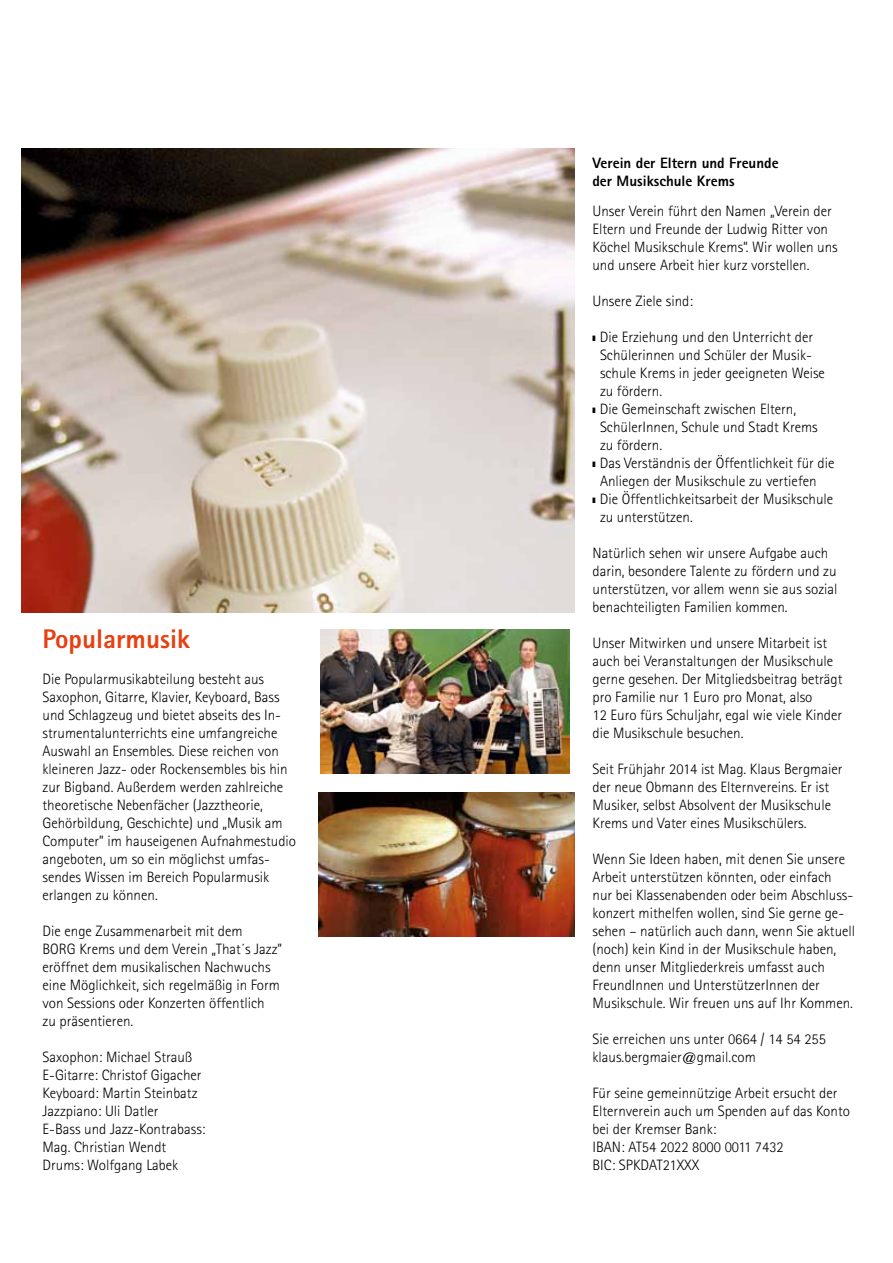
<style>
.page{position:relative;width:893px;height:1263px;background:#fff}
.page>*{position:absolute;margin:0;border:0;box-sizing:border-box;transform-origin:0 0}
.t1{font:800 27px "Rotis Sans Serif";color:#e74010}
.t2{font:300 15px/18px "Rotis Sans Serif";color:#000}
.t3{font:800 15px/18px "Rotis Sans Serif";color:#000}
</style>
<div class="page">
<img style="left:21px;top:149px;width:553px;height:463px">
<img style="left:321px;top:629px;width:248px;height:145px">
<img style="left:319px;top:792px;width:255px;height:145px">
<h1 class="t1" style="left:43px;top:622px;width:149px">Popularmusik</h1>
<p class="t2" style="left:43px;top:670px;width:255px">Die Popularmusikabteilung besteht aus Saxophon, Gitarre, Klavier, Keyboard, Bass und Schlagzeug und bietet abseits des In&shy;strumentalunterrichts eine umfangreiche Auswahl an Ensembles. Diese reichen von kleineren Jazz- oder Rockensembles bis hin zur Bigband. Außerdem werden zahlreiche theoretische Nebenfächer (Jazztheorie, Gehörbildung, Geschichte) und „Musik am Computer” im hauseigenen Aufnahmestudio angeboten, um so ein möglichst umfas&shy;sendes Wissen im Bereich Popularmusik erlangen zu können.</p>
<p class="t2" style="left:43px;top:922px;width:241px">Die enge Zusammenarbeit mit dem<br>BORG Krems und dem Verein „That´s Jazz” eröffnet dem musikalischen Nachwuchs eine Möglichkeit, sich regelmäßig in Form von Sessions oder Konzerten öffentlich<br>zu präsentieren.</p>
<p class="t2" style="left:43px;top:1048px;width:165px">Saxophon: Michael Strauß<br>E-Gitarre: Christof Gigacher<br>Keyboard: Martin Steinbatz<br>Jazzpiano: Uli Datler<br>E-Bass und Jazz-Kontrabass:<br>Mag. Christian Wendt<br>Drums: Wolfgang Labek</p>
<p class="t3" style="left:592px;top:154px;width:188px">Verein der Eltern und Freunde der Musikschule Krems</p>
<p class="t2" style="left:592px;top:202px;width:247px">Unser Verein führt den Namen „Verein der Eltern und Freunde der Ludwig Ritter von Köchel Musikschule Krems“. Wir wollen uns und unsere Arbeit hier kurz vorstellen.</p>
<p class="t2" style="left:592px;top:292px;width:102px">Unsere Ziele sind:</p>
<p class="t2" style="left:600px;top:328px;width:236px">Die Erziehung und den Unterricht der<br>Schülerinnen und Schüler der Musik&shy;schule Krems in jeder geeigneten Weise zu fördern.<br>Die Gemeinschaft zwischen Eltern,<br>SchülerInnen, Schule und Stadt Krems zu fördern.<br>Das Verständnis der Öffentlichkeit für die<br>Anliegen der Musikschule zu vertiefen<br>Die Öffentlichkeitsarbeit der Musikschule zu unterstützen.</p>
<p class="t2" style="left:592px;top:544px;width:246px">Natürlich sehen wir unsere Aufgabe auch darin, besondere Talente zu fördern und zu unterstützen, vor allem wenn sie aus sozial benachteiligten Familien kommen.</p>
<p class="t2" style="left:592px;top:634px;width:251px">Unser Mitwirken und unsere Mitarbeit ist auch bei Veranstaltungen der Musikschule gerne gesehen. Der Mitgliedsbeitrag beträgt pro Familie nur 1 Euro pro Monat, also<br>12 Euro fürs Schuljahr, egal wie viele Kinder die Musikschule besuchen.</p>
<p class="t2" style="left:592px;top:760px;width:251px">Seit Frühjahr 2014 ist Mag. Klaus Bergmaier der neue Obmann des Elternvereins. Er ist Musiker, selbst Absolvent der Musikschule Krems und Vater eines Musikschülers.</p>
<p class="t2" style="left:592px;top:850px;width:264px">Wenn Sie Ideen haben, mit denen Sie unsere Arbeit unterstützen könnten, oder einfach<br>nur bei Klassenabenden oder beim Abschluss&shy;konzert mithelfen wollen, sind Sie gerne ge&shy;sehen – natürlich auch dann, wenn Sie aktuell (noch) kein Kind in der Musikschule haben, denn unser Mitgliederkreis umfasst auch FreundInnen und UnterstützerInnen der Musikschule. Wir freuen uns auf Ihr Kommen.</p>
<p class="t2" style="left:592px;top:1030px;width:235px">Sie erreichen uns unter 0664 / 14 54 255 klaus.bergmaier@gmail.com</p>
<p class="t2" style="left:592px;top:1084px;width:259px">Für seine gemeinnützige Arbeit ersucht der<br>Elternverein auch um Spenden auf das Konto bei der Kremser Bank:<br>IBAN: AT54 2022 8000 0011 7432<br>BIC: SPKDAT21XXX</p>
</div>
